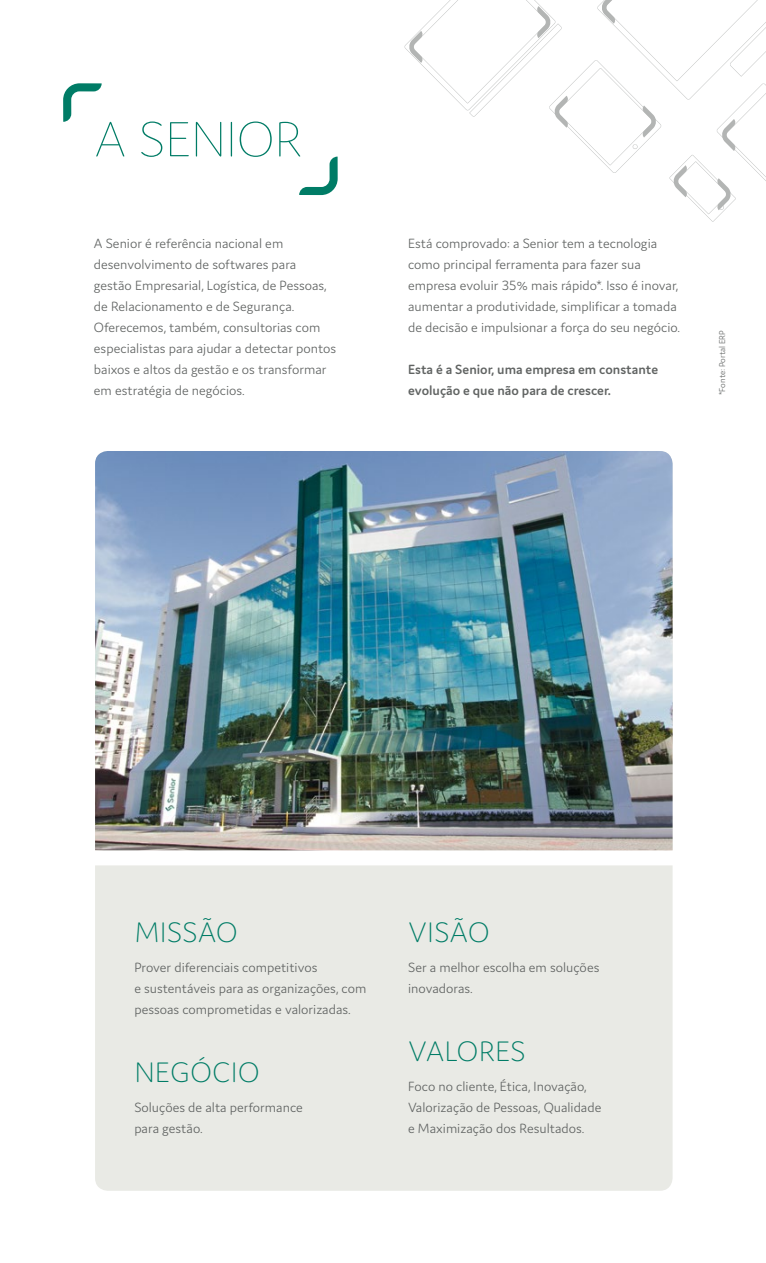
<style>
.page{position:relative;width:766px;height:1263px;background:#fff}
.page>*{position:absolute;margin:0;border:0;box-sizing:border-box;transform-origin:0 0}
.t1{font:200 52.5px "Domus";letter-spacing:.005em;color:#007c66}
.t2{font:200 30px "Domus";letter-spacing:.025em;color:#007c66}
.t3{font:300 14.25px/21px "Domus";color:#606362}
.t4{font:600 14.25px/21px "Domus";color:#606362}
.t5{font:300 9px "Domus";color:#606362}
</style>
<div class="page">
<svg style="left:404px;top:0;width:361px;height:222px"></svg>
<div style="left:95px;top:865px;width:577px;height:326px;background:#e9eae5"></div>
<img style="left:95px;top:451px;width:577px;height:399px">
<svg style="left:63px;top:83px;width:39px;height:39px"></svg>
<svg style="left:299px;top:157px;width:38px;height:38px"></svg>
<h1 class="t1" style="left:94px;top:111px;width:209px">A SENIOR</h1>
<p class="t3" style="left:94px;top:233px;width:244px">A Senior é referência nacional em desenvolvimento de softwares para gestão Empresarial, Logística, de Pessoas, de Relacionamento e de Segurança.<br>Oferecemos, também, consultorias com especialistas para ajudar a detectar pontos baixos e altos da gestão e os transformar em estratégia de negócios.</p>
<p class="t3" style="left:408px;top:233px;width:273px">Está comprovado: a Senior tem a tecnologia como principal ferramenta para fazer sua empresa evoluir 35% mais rápido*. Isso é inovar, aumentar a produtividade, simplificar a tomada de decisão e impulsionar a força do seu negócio.</p>
<p class="t4" style="left:408px;top:359px;width:251px">Esta é a Senior, uma empresa em constante evolução e que não para de crescer.</p>
<p class="t5" style="left:717px;top:395px;width:66px;rotate:-90deg">*Fonte: Portal ERP</p>
<h2 class="t2" style="left:135px;top:916px;width:104px">MISSÃO</h2>
<p class="t3" style="left:134px;top:957px;width:233px">Prover diferenciais competitivos<br>e sustentáveis para as organizações, com pessoas comprometidas e valorizadas.</p>
<h2 class="t2" style="left:135px;top:1056px;width:126px">NEGÓCIO</h2>
<p class="t3" style="left:134px;top:1097px;width:170px">Soluções de alta performance para gestão.</p>
<h2 class="t2" style="left:408px;top:916px;width:83px">VISÃO</h2>
<p class="t3" style="left:408px;top:957px;width:193px">Ser a melhor escolha em soluções inovadoras.</p>
<h2 class="t2" style="left:408px;top:1035px;width:118px">VALORES</h2>
<p class="t3" style="left:408px;top:1076px;width:195px">Foco no cliente, Ética, Inovação,<br>Valorização de Pessoas, Qualidade e Maximização dos Resultados.</p>
</div>
